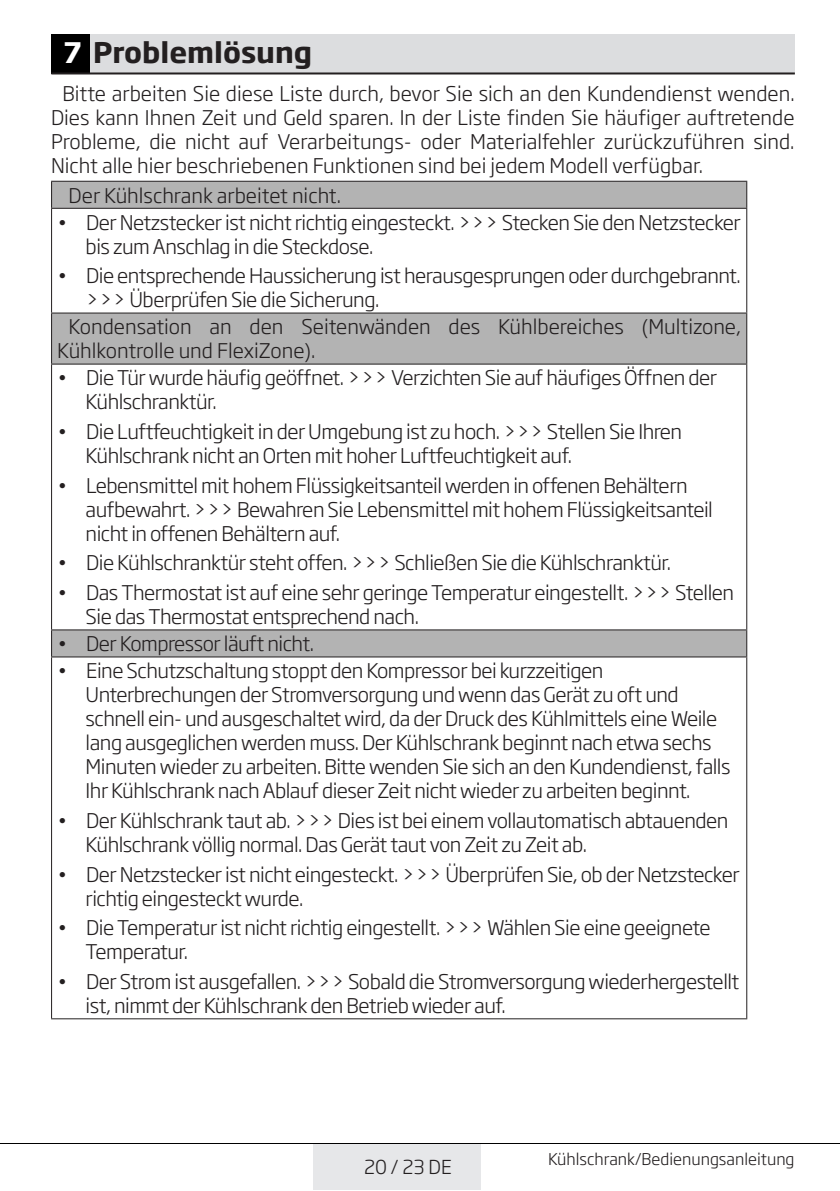
<style>
.page{position:relative;width:840px;height:1191px;background:#fff}
.page>*{position:absolute;margin:0;border:0;box-sizing:border-box;transform-origin:0 0}
.t1{font:700 28px "Soho Gothic Pro";color:#231f20}
.t2{font:300 20px/24px "Soho Gothic Pro";letter-spacing:-.025em;color:#231f20}
.t3{font:300 20px/24px "Soho Gothic Pro";color:#231f20}
.t4{font:300 19px "Soho Gothic Pro";color:#231f20}
.t5{font:300 16px "Soho Gothic Pro";color:#231f20}
.s1{color:#fff}
</style>
<div class="page">
<div style="left:313px;top:1144px;width:168px;height:45px;background:#e6e7e9"></div>
<hr style="left:0;top:1143px;width:839px;height:1px;background:#000">
<div style="left:51px;top:34px;width:40px;height:40px;background:#000"></div>
<div style="left:91px;top:34px;width:703px;height:40px;background:#dcdddf"></div>
<hr style="left:51px;top:72px;width:743px;height:2px;background:#231f20">
<svg style="left:52px;top:182px;width:693px;height:474px"></svg>
<svg style="left:51px;top:182px;width:1px;height:26px"></svg>
<svg style="left:745px;top:182px;width:1px;height:26px"></svg>
<hr style="left:51px;top:181px;width:695px;height:1px;background:#231f20">
<hr style="left:51px;top:209px;width:1px;height:103px;background:#231f20">
<hr style="left:745px;top:209px;width:1px;height:103px;background:#231f20">
<hr style="left:51px;top:208px;width:695px;height:1px;background:#231f20">
<hr style="left:51px;top:313px;width:1px;height:50px;background:#231f20">
<hr style="left:745px;top:313px;width:1px;height:50px;background:#231f20">
<hr style="left:51px;top:312px;width:695px;height:1px;background:#231f20">
<hr style="left:51px;top:364px;width:1px;height:265px;background:#231f20">
<hr style="left:745px;top:364px;width:1px;height:265px;background:#231f20">
<hr style="left:51px;top:363px;width:695px;height:1px;background:#231f20">
<svg style="left:51px;top:630px;width:1px;height:26px"></svg>
<svg style="left:745px;top:630px;width:1px;height:26px"></svg>
<hr style="left:51px;top:629px;width:695px;height:1px;background:#231f20">
<hr style="left:51px;top:657px;width:1px;height:361px;background:#231f20">
<hr style="left:745px;top:657px;width:1px;height:361px;background:#231f20">
<hr style="left:51px;top:656px;width:695px;height:1px;background:#231f20">
<hr style="left:51px;top:1018px;width:695px;height:1px;background:#231f20">
<h1 class="t1" style="left:64px;top:30px;width:250px"><span class="s1">7</span> Problemlösung</h1>
<p class="t2" style="left:51px;top:80px;width:744px;text-align:justify;text-indent:11px">Bitte arbeiten Sie diese Liste durch, bevor Sie sich an den Kundendienst wenden.<br>Dies kann Ihnen Zeit und Geld sparen. In der Liste finden Sie häufiger auftretende Probleme, die nicht auf Verarbeitungs- oder Materialfehler zurückzuführen sind.<br>Nicht alle hier beschriebenen Funktionen sind bei jedem Modell verfügbar.</p>
<p class="t3" style="left:69px;top:182px;width:274px">Der Kühlschrank arbeitet nicht.</p>
<p class="t2" style="left:86px;top:209px;width:656px;text-indent:-28px">• Der Netzstecker ist nicht richtig eingesteckt. &gt;&gt;&gt; Stecken Sie den Netzstecker bis zum Anschlag in die Steckdose.</p>
<p class="t2" style="left:86px;top:263px;width:656px;text-indent:-28px">• Die entsprechende Haussicherung ist herausgesprungen oder durchgebrannt. &gt;&gt;&gt; Überprüfen Sie die Sicherung.</p>
<p class="t3" style="left:57px;top:314px;width:684px;text-indent:11px">Kondensation an den Seitenwänden des Kühlbereiches (Multizone,<br>Kühlkontrolle und FlexiZone).</p>
<p class="t2" style="left:86px;top:365px;width:632px;text-indent:-28px">• Die Tür wurde häufig geöffnet. &gt;&gt;&gt; Verzichten Sie auf häufiges Öffnen der<br>Kühlschranktür.</p>
<p class="t2" style="left:86px;top:418px;width:597px;text-indent:-28px">• Die Luftfeuchtigkeit in der Umgebung ist zu hoch. &gt;&gt;&gt; Stellen Sie Ihren<br>Kühlschrank nicht an Orten mit hoher Luftfeuchtigkeit auf.</p>
<p class="t2" style="left:86px;top:472px;width:628px;text-indent:-28px">• Lebensmittel mit hohem Flüssigkeitsanteil werden in offenen Behältern aufbewahrt. &gt;&gt;&gt; Bewahren Sie Lebensmittel mit hohem Flüssigkeitsanteil nicht in offenen Behältern auf.</p>
<p class="t2" style="left:57px;top:550px;width:615px">• Die Kühlschranktür steht offen. &gt;&gt;&gt; Schließen Sie die Kühlschranktür.</p>
<p class="t2" style="left:86px;top:579px;width:649px;text-indent:-28px">• Das Thermostat ist auf eine sehr geringe Temperatur eingestellt. &gt;&gt;&gt; Stellen<br>Sie das Thermostat entsprechend nach.</p>
<p class="t2" style="left:57px;top:630px;width:258px">• Der Kompressor läuft nicht.</p>
<p class="t2" style="left:86px;top:657px;width:646px;text-indent:-28px">• Eine Schutzschaltung stoppt den Kompressor bei kurzzeitigen Unterbrechungen der Stromversorgung und wenn das Gerät zu oft und schnell ein- und ausgeschaltet wird, da der Druck des Kühlmittels eine Weile lang ausgeglichen werden muss. Der Kühlschrank beginnt nach etwa sechs Minuten wieder zu arbeiten. Bitte wenden Sie sich an den Kundendienst, falls Ihr Kühlschrank nach Ablauf dieser Zeit nicht wieder zu arbeiten beginnt.</p>
<p class="t2" style="left:86px;top:807px;width:644px;text-indent:-28px">• Der Kühlschrank taut ab. &gt;&gt;&gt; Dies ist bei einem vollautomatisch abtauenden<br>Kühlschrank völlig normal. Das Gerät taut von Zeit zu Zeit ab.</p>
<p class="t2" style="left:86px;top:861px;width:655px;text-indent:-28px">• Der Netzstecker ist nicht eingesteckt. &gt;&gt;&gt; Überprüfen Sie, ob der Netzstecker richtig eingesteckt wurde.</p>
<p class="t2" style="left:86px;top:914px;width:626px;text-indent:-28px">• Die Temperatur ist nicht richtig eingestellt. &gt;&gt;&gt; Wählen Sie eine geeignete<br>Temperatur.</p>
<p class="t2" style="left:86px;top:968px;width:655px;text-indent:-28px">• Der Strom ist ausgefallen. &gt;&gt;&gt; Sobald die Stromversorgung wiederhergestellt ist, nimmt der Kühlschrank den Betrieb wieder auf.</p>
<p class="t4" style="left:364px;top:1152px;width:89px">20 / 23 DE</p>
<p class="t5" style="left:548px;top:1147px;width:248px">Kühlschrank/Bedienungsanleitung</p>
</div>
